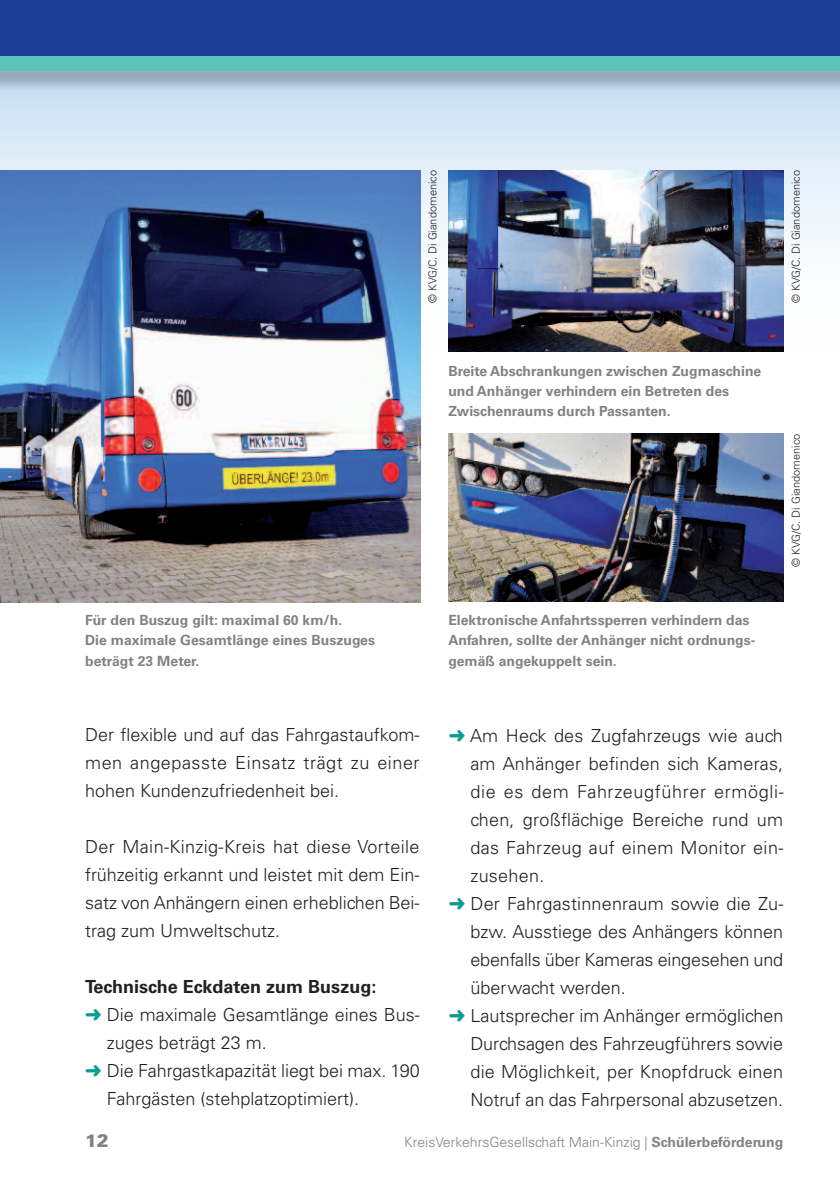
<style>
.page{position:relative;width:840px;height:1191px;background:#fff}
.page>*{position:absolute;margin:0;border:0;box-sizing:border-box;transform-origin:0 0}
.t1{font:300 18px/28px "Univers LT Std";color:#231f20;text-align:justify}
.t2{font:300 18px "Univers LT Std";letter-spacing:.035em;color:#231f20}
.t3{font:300 18px "Univers LT Std";letter-spacing:.025em;color:#231f20}
.t4{font:700 18px "Univers LT Std";color:#231f20}
.t5{font:900 18px "Univers LT Std";color:#808285}
.t6{font:700 14px/20px "Univers LT Std";color:#808285}
.t7{font:300 14px "Univers LT Std";color:#808285}
.t8{font:300 11px "Univers LT Std";color:#231f20}
.s1{color:#0a9e92}
.s2{font-weight:700}
</style>
<div class="page">
<svg style="left:0;top:99px;width:839px;height:247px;background:#dcebf7"></svg>
<div style="left:0;top:0;width:839px;height:57px;background:#1b3f94"></div>
<img style="left:0;top:56px;width:839px;height:43px">
<div style="left:0;top:57px;width:839px;height:14px;background:#5bc3b9"></div>
<img style="left:0;top:170px;width:420px;height:432px">
<img style="left:448px;top:170px;width:334px;height:181px">
<img style="left:448px;top:434px;width:334px;height:167px">
<p class="t8" style="left:428px;top:303px;width:134px;rotate:-90deg">© KVG/C. Di Giandomenico</p>
<p class="t8" style="left:791px;top:303px;width:134px;rotate:-90deg">© KVG/C. Di Giandomenico</p>
<p class="t6" style="left:448px;top:362px;width:314px">Breite Abschrankungen zwischen Zugmaschine und Anhänger verhindern ein Betreten des<br>Zwischenraums durch Passanten.</p>
<p class="t6" style="left:85px;top:612px;width:291px">Für den Buszug gilt: maximal 60 km/h.<br>Die maximale Gesamtlänge eines Buszuges beträgt 23 Meter.</p>
<p class="t6" style="left:448px;top:612px;width:308px">Elektronische Anfahrtssperren verhindern das<br>Anfahren, sollte der Anhänger nicht ordnungs&shy;gemäß angekuppelt sein.</p>
<p class="t8" style="left:791px;top:567px;width:134px;rotate:-90deg">© KVG/C. Di Giandomenico</p>
<p class="t1" style="left:85px;top:722px;width:336px">Der flexible und auf das Fahrgastaufkom&shy;men angepasste Einsatz trägt zu einer hohen Kundenzufriedenheit bei.</p>
<p class="t1" style="left:85px;top:834px;width:336px">Der Main-Kinzig-Kreis hat diese Vorteile frühzeitig erkannt und leistet mit dem Ein&shy;satz von Anhängern einen erheblichen Bei&shy;trag zum Umweltschutz.</p>
<p class="t4" style="left:85px;top:980px;width:292px">Technische Eckdaten zum Buszug:</p>
<p class="t1" style="left:85px;top:1002px;width:336px"><span class="s1">➜</span> Die maximale Gesamtlänge eines Bus-</p>
<p class="t1" style="left:107px;top:1030px;width:162px">zuges beträgt 23 m.</p>
<p class="t1" style="left:85px;top:1058px;width:336px"><span class="s1">➜</span> Die Fahrgastkapazität liegt bei max. 190</p>
<p class="t1" style="left:107px;top:1086px;width:254px">Fahrgästen (stehplatzoptimiert).</p>
<p class="t1" style="left:448px;top:723px;width:335px"><span class="s1">➜</span> Am Heck des Zugfahrzeugs wie auch</p>
<p class="t1" style="left:470px;top:751px;width:314px">am Anhänger befinden sich Kameras,</p>
<p class="t2" style="left:470px;top:784px;width:314px">die es dem Fahrzeugführer ermögli-</p>
<p class="t1" style="left:470px;top:807px;width:314px">chen, großflächige Bereiche rund um</p>
<p class="t3" style="left:470px;top:840px;width:314px">das Fahrzeug auf einem Monitor ein-</p>
<p class="t1" style="left:470px;top:863px;width:75px">zusehen.</p>
<p class="t1" style="left:448px;top:891px;width:336px"><span class="s1">➜</span> Der Fahrgastinnenraum sowie die Zu-</p>
<p class="t1" style="left:470px;top:919px;width:314px">bzw. Ausstiege des Anhängers können</p>
<p class="t1" style="left:470px;top:947px;width:314px">ebenfalls über Kameras eingesehen und</p>
<p class="t1" style="left:470px;top:975px;width:157px">überwacht werden.</p>
<p class="t1" style="left:448px;top:1003px;width:336px"><span class="s1">➜</span> Lautsprecher im Anhänger ermöglichen</p>
<p class="t1" style="left:470px;top:1031px;width:314px">Durchsagen des Fahrzeugführers sowie</p>
<p class="t1" style="left:470px;top:1059px;width:314px">die Möglichkeit, per Knopfdruck einen</p>
<p class="t1" style="left:470px;top:1087px;width:314px">Notruf an das Fahrpersonal abzusetzen.</p>
<p class="t5" style="left:85px;top:1134px;width:25px">12</p>
<p class="t7" style="left:404px;top:1137px;width:380px">KreisVerkehrsGesellschaft Main-Kinzig | <span class="s2">Schülerbeförderung</span></p>
</div>
